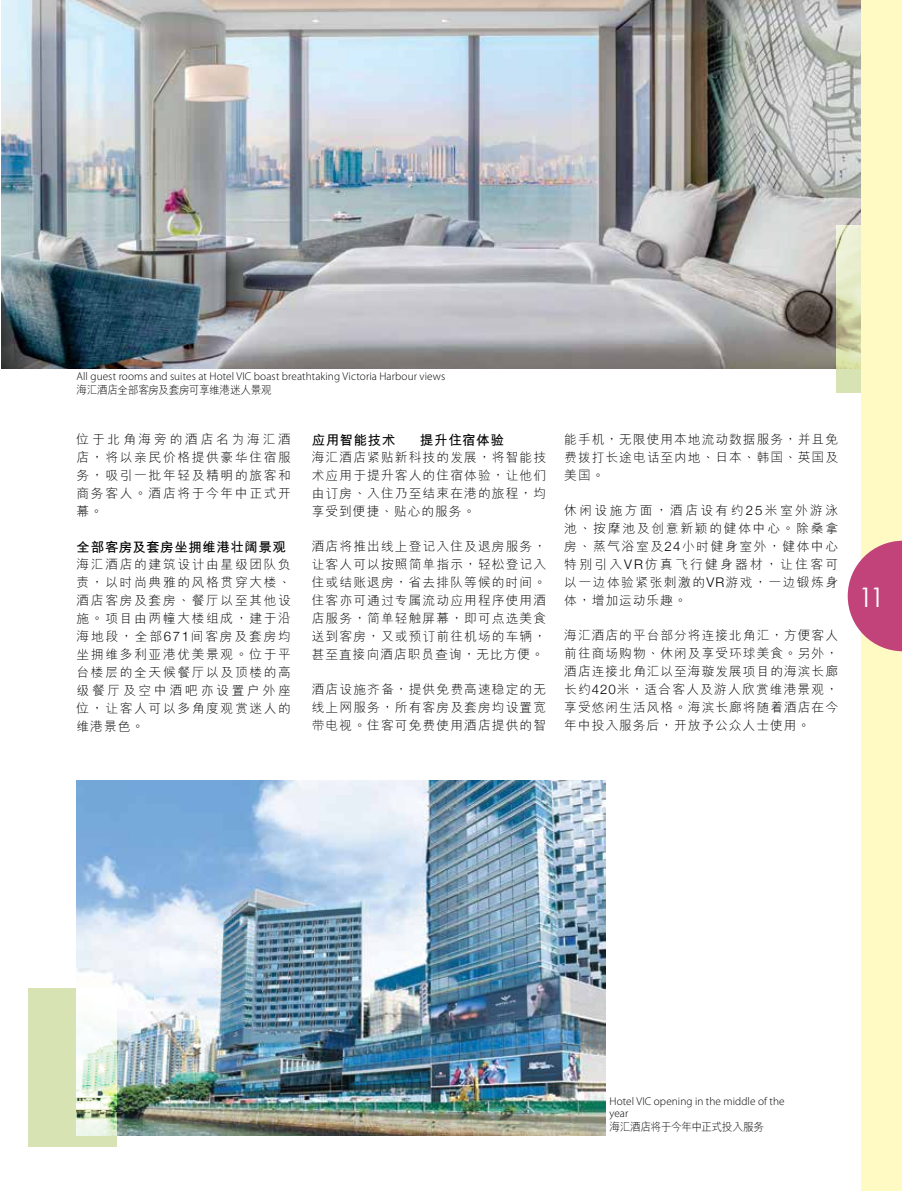
<style>
.page{position:relative;width:902px;height:1191px;background:#fff}
.page>*{position:absolute;margin:0;border:0;box-sizing:border-box;transform-origin:0 0}
.t1{font:27px "Century Gothic";color:#fff}
.t2{font:700 13.5px "M Hei HKS";letter-spacing:.045em;color:#000}
.t3{font:300 12.75px/18px "M Hei HKS";letter-spacing:.085em;color:#000;text-align:justify}
.t4{font:300 11.25px/12px "Myriad Pro";letter-spacing:.01em;color:#000}
.t5{font:300 11.25px "M Hei HKS";letter-spacing:-.035em;color:#000;scale:.95 1}
.s1{font-family:"Helvetica Neue";font-size:13.2px}
</style>
<div class="page">
<img style="left:77px;top:780px;width:528px;height:355px">
<img style="left:1px;top:0;width:860px;height:369px">
<svg style="left:836px;top:225px;width:25px;height:168px;background:#dadeb7"></svg>
<svg style="left:28px;top:988px;width:89px;height:158px;fill:#d8e3b4"></svg>
<div style="left:861px;top:0;width:40px;height:1191px;background:#fffac4"></div>
<svg style="left:847px;top:541px;width:54px;height:110px"></svg>
<p class="t4" style="left:77px;top:370px;width:370px">All guest rooms and suites at Hotel VIC boast breathtaking Victoria Harbour views</p>
<p class="t5" style="left:77px;top:382px;width:207px">海匯酒店全部客房及套房可享維港迷人景觀</p>
<p class="t2" style="left:312px;top:430px;width:85px">應用智能技術</p>
<p class="t2" style="left:420px;top:430px;width:86px">提升住宿體驗</p>
<p class="t3" style="left:312px;top:448px;width:236px">海匯酒店緊貼新科技的發展，將智能技術應用於提升客人的住宿體驗，讓他們由訂房、入住乃至結束在港的旅程，均享受到便捷、貼心的服務。</p>
<p class="t3" style="left:312px;top:537px;width:236px">酒店將推出線上登記入住及退房服務，讓客人可以按照簡單指示，輕鬆登記入住或結賬退房，省去排隊等候的時間。住客亦可通過專屬流動應用程序使用酒店服務，簡單輕觸屏幕，即可點選美食送到客房，又或預訂前往機場的車輛，甚至直接向酒店職員查詢，無比方便。</p>
<p class="t3" style="left:312px;top:680px;width:236px">酒店設施齊備，提供免費高速穩定的無線上網服務，所有客房及套房均設置寬帶電視。住客可免費使用酒店提供的智</p>
<p class="t3" style="left:77px;top:430px;width:216px">位於北角海旁的酒店名為海匯酒店，將以親民價格提供豪華住宿服務，吸引一批年輕及精明的旅客和商務客人。酒店將於今年中正式開幕。</p>
<p class="t2" style="left:77px;top:537px;width:211px">全部客房及套房坐擁維港壯闊景觀</p>
<p class="t3" style="left:77px;top:555px;width:216px">海匯酒店的建築設計由星級團隊負責，以時尚典雅的風格貫穿大樓、酒店客房及套房、餐廳以至其他設施。項目由兩幢大樓組成，建於沿海地段，全部<span class="s1">671</span>間客房及套房均坐擁維多利亞港優美景觀。位於平台樓層的全天候餐廳以及頂樓的高級餐廳及空中酒吧亦設置戶外座位，讓客人可以多角度觀賞迷人的維港景色。</p>
<p class="t3" style="left:564px;top:430px;width:275px">能手機，無限使用本地流動數據服務，並且免費撥打長途電話至內地、日本、韓國、英國及美國。</p>
<p class="t3" style="left:564px;top:501px;width:275px">休閒設施方面，酒店設有約<span class="s1">25</span>米室外游泳池、按摩池及創意新穎的健體中心。除桑拿房、蒸氣浴室及<span class="s1">24</span>小時健身室外，健體中心特別引入<span class="s1">VR</span>仿真飛行健身器材，讓住客可以一邊體驗緊張刺激的<span class="s1">VR</span>遊戲，一邊鍛鍊身體，增加運動樂趣。</p>
<p class="t3" style="left:564px;top:626px;width:275px">海匯酒店的平台部分將連接北角匯，方便客人前往商場購物、休閒及享受環球美食。另外，酒店連接北角匯以至海璇發展項目的海濱長廊長約<span class="s1">420</span>米，適合客人及遊人欣賞維港景觀，享受悠閒生活風格。海濱長廊將隨着酒店在今年中投入服務後，開放予公眾人士使用。</p>
<h1 class="t1" style="left:858px;top:581px;width:28px">11</h1>
<p class="t4" style="left:609px;top:1095px;width:177px">Hotel VIC opening in the middle of the year</p>
<p class="t5" style="left:609px;top:1119px;width:164px">海匯酒店將於今年中正式投入服務</p>
</div>
